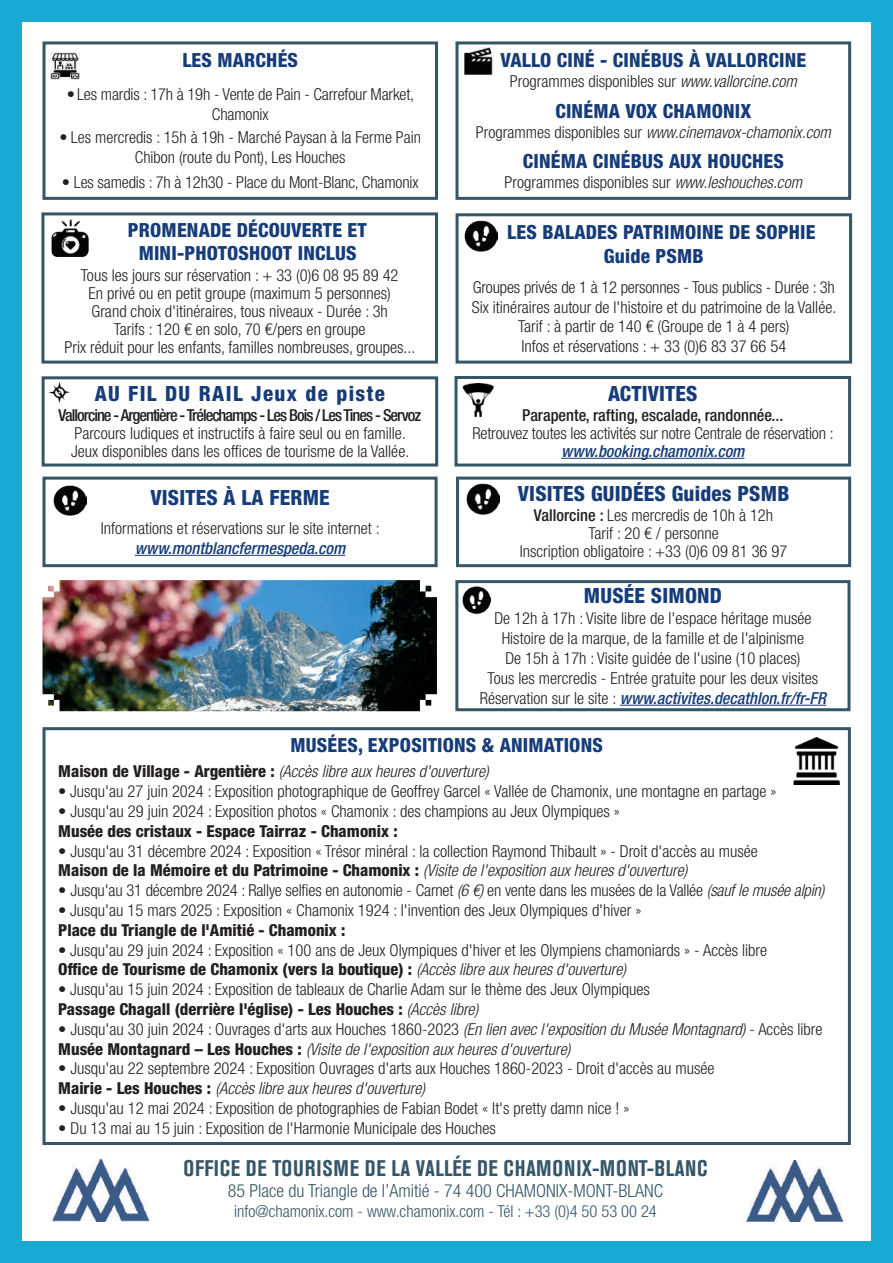
<style>
.page{position:relative;width:893px;height:1263px;background:#fff}
.page>*{position:absolute;margin:0;border:0;box-sizing:border-box;transform-origin:0 0}
.t1{font:700 condensed 22.5px "Akzidenz Grotesk BE";letter-spacing:.035em;color:#355668}
.t2{font:800 condensed 21px "Helvetica Neue LT Std";letter-spacing:.01em;color:#163c79}
.t3{font:800 condensed 21px "Helvetica Neue LT Std";letter-spacing:.07em;color:#163c79}
.t4{font:800 condensed 19.5px/23.4px "Helvetica Neue LT Std";letter-spacing:.01em;color:#163c79;text-align:center}
.t5{font:300 condensed 18px "Helvetica Neue LT Std";color:#355668}
.t6{font:300 condensed 16.5px/19.8px "Helvetica Neue LT Std";color:#231f20;text-align:center}
.t7{font:italic 300 condensed 16.5px/19.8px "Helvetica Neue LT Std";color:#231f20}
.t8{font:800 condensed 16.5px "Helvetica Neue LT Std";color:#231f20}
.t9{font:500 condensed 16.5px "Helvetica Neue LT Std";letter-spacing:-.06em;color:#231f20}
.t10{font:300 condensed 16.5px "Helvetica Neue LT Std";color:#355668}
.t11{font:italic 500 condensed 16.5px "Helvetica Neue LT Std";color:#163c79}
.t12{font:500 condensed 16.5px "Helvetica Neue LT Std";color:#231f20}
.s1{font-style:italic}
.s2{font-style:normal}
.s3{font-weight:500}
.s4{font-weight:500;font-style:italic;color:#163c79}
.s5{font-weight:800;font-style:normal}
.s6{font-weight:800}
</style>
<div class="page">
<div style="left:0;top:0;width:893px;height:21px;background:#18a9d5"></div>
<div style="left:0;top:1242px;width:893px;height:21px;background:#18a9d5"></div>
<div style="left:0;top:0;width:21px;height:1263px;background:#18a9d5"></div>
<div style="left:872px;top:0;width:21px;height:1263px;background:#18a9d5"></div>
<div style="left:43px;top:41px;width:395px;height:159px;border:3px solid #355668"></div>
<img style="left:51px;top:52px;width:28px;height:27px">
<div style="left:455px;top:41px;width:396px;height:159px;border:3px solid #355668"></div>
<img style="left:464px;top:47px;width:30px;height:29px">
<svg style="left:42px;top:727px;width:809px;height:418px"></svg>
<img style="left:793px;top:738px;width:47px;height:46px">
<img style="left:745px;top:1160px;width:99px;height:61px">
<div style="left:42px;top:376px;width:396px;height:90px;border:3px solid #355668"></div>
<img style="left:48px;top:382px;width:22px;height:21px">
<img style="left:50px;top:1159px;width:102px;height:62px">
<div style="left:456px;top:477px;width:395px;height:90px;border:3px solid #355668"></div>
<img style="left:466px;top:483px;width:33px;height:32px">
<div style="left:41px;top:212px;width:397px;height:152px;border:3px solid #355668"></div>
<img style="left:52px;top:219px;width:37px;height:38px">
<hr style="left:561px;top:458px;width:183px;height:1px;background:#163c79">
<div style="left:454px;top:376px;width:397px;height:90px;border:3px solid #355668"></div>
<img style="left:462px;top:384px;width:32px;height:32px">
<img style="left:42px;top:580px;width:395px;height:131px">
<div style="left:456px;top:213px;width:396px;height:151px;border:3px solid #355668"></div>
<img style="left:464px;top:220px;width:33px;height:32px">
<hr style="left:135px;top:555px;width:210px;height:1px;background:#163c79">
<div style="left:42px;top:477px;width:396px;height:90px;border:3px solid #355668"></div>
<img style="left:54px;top:485px;width:32px;height:31px">
<hr style="left:620px;top:705px;width:206px;height:1px;background:#163c79">
<div style="left:455px;top:580px;width:395px;height:131px;border:3px solid #355668"></div>
<img style="left:462px;top:586px;width:29px;height:28px">
<p class="t4" style="left:182px;top:48px;width:117px">LES MARCHÉS</p>
<p class="t6" style="left:67px;top:84px;width:349px">• Les mardis : 17h à 19h - Vente de Pain - Carrefour Market,<br>Chamonix</p>
<p class="t6" style="left:60px;top:127px;width:363px">• Les mercredis : 15h à 19h - Marché Paysan à la Ferme Pain<br>Chibon (route du Pont), Les Houches</p>
<p class="t6" style="left:62px;top:172px;width:358px">• Les samedis : 7h à 12h30 - Place du Mont-Blanc, Chamonix</p>
<p class="t4" style="left:128px;top:218px;width:241px">PROMENADE DÉCOUVERTE ET<br>MINI-PHOTOSHOOT INCLUS</p>
<p class="t6" style="left:65px;top:266px;width:352px;line-height:18px">Tous les jours sur réservation : + 33 (0)6 08 95 89 42<br>En privé ou en petit groupe (maximum 5 personnes)<br>Grand choix d'itinéraires, tous niveaux - Durée : 3h<br>Tarifs : 120 € en solo, 70 €/pers en groupe<br>Prix réduit pour les enfants, familles nombreuses, groupes...</p>
<p class="t3" style="left:95px;top:381px;width:292px">AU FIL DU RAIL Jeux de piste</p>
<p class="t9" style="left:59px;top:405px;width:364px">Vallorcine - Argentière - Trélechamps - Les Bois / Les Tines - Servoz</p>
<p class="t6" style="left:71px;top:424px;width:340px;line-height:18px;text-align:left">Parcours ludiques et instructifs à faire seul ou en famille.<br>Jeux disponibles dans les offices de tourisme de la Vallée.</p>
<p class="t2" style="left:150px;top:485px;width:181px">VISITES À LA FERME</p>
<p class="t6" style="left:101px;top:518px;width:280px">Informations et réservations sur le site internet :</p>
<p class="t11" style="left:135px;top:538px;width:212px">www.montblancfermespeda.com</p>
<p class="t4" style="left:500px;top:48px;width:307px">VALLO CINÉ - CINÉBUS À VALLORCINE</p>
<p class="t6" style="left:510px;top:71px;width:288px">Programmes disponibles sur <span class="s1">www.vallorcine.com</span></p>
<p class="t4" style="left:555px;top:99px;width:197px">CINÉMA VOX CHAMONIX</p>
<p class="t7" style="left:476px;top:122px;width:356px"><span class="s2">Programmes disponibles sur</span> www.cinemavox-chamonix.com</p>
<p class="t4" style="left:523px;top:149px;width:263px">CINÉMA CINÉBUS AUX HOUCHES</p>
<p class="t6" style="left:505px;top:172px;width:299px">Programmes disponibles sur <span class="s1">www.leshouches.com</span></p>
<p class="t4" style="left:604px;top:220px;width:213px;text-align:left;text-indent:-97px">LES BALADES PATRIMOINE DE SOPHIE<br>Guide PSMB</p>
<p class="t6" style="left:472px;top:277px;width:366px">Groupes privés de 1 à 12 personnes - Tous publics - Durée : 3h Six itinéraires autour de l'histoire et du patrimoine de la Vallée.<br>Tarif : à partir de 140 € (Groupe de 1 à 4 pers)<br>Infos et réservations : + 33 (0)6 83 37 66 54</p>
<p class="t2" style="left:608px;top:380px;width:91px">ACTIVITES</p>
<p class="t12" style="left:522px;top:405px;width:263px">Parapente, rafting, escalade, randonnée...</p>
<p class="t6" style="left:472px;top:423px;width:363px">Retrouvez toutes les activités sur notre Centrale de réservation :</p>
<p class="t11" style="left:561px;top:441px;width:185px">www.booking.chamonix.com</p>
<p class="t2" style="left:518px;top:481px;width:273px">VISITES GUIDÉES Guides PSMB</p>
<p class="t6" style="left:520px;top:506px;width:269px;line-height:18px"><span class="s3">Vallorcine :</span> Les mercredis de 10h à 12h<br>Tarif : 20 € / personne<br>Inscription obligatoire : +33 (0)6 09 81 36 97</p>
<p class="t2" style="left:584px;top:582px;width:140px">MUSÉE SIMOND</p>
<p class="t6" style="left:480px;top:608px;width:348px">De 12h à 17h : Visite libre de l'espace héritage musée Histoire de la marque, de la famille et de l'alpinisme<br>De 15h à 17h : Visite guidée de l'usine (10 places)<br>Tous les mercredis - Entrée gratuite pour les deux visites Réservation sur le site : <span class="s4">www.activites.decathlon.fr/fr-FR</span></p>
<p class="t4" style="left:291px;top:733px;width:314px">MUSÉES, EXPOSITIONS &amp; ANIMATIONS</p>
<p class="t7" style="left:58px;top:762px;width:432px"><span class="s5">Maison de Village - Argentière :</span> (Accès libre aux heures d'ouverture)</p>
<p class="t6" style="left:58px;top:781px;width:720px">• Jusqu'au 27 juin 2024 : Exposition photographique de Geoffrey Garcel « Vallée de Chamonix, une montagne en partage »</p>
<p class="t6" style="left:58px;top:801px;width:563px">• Jusqu'au 29 juin 2024 : Exposition photos « Chamonix : des champions au Jeux Olympiques »</p>
<p class="t8" style="left:58px;top:821px;width:341px">Musée des cristaux - Espace Tairraz - Chamonix :</p>
<p class="t6" style="left:58px;top:841px;width:701px;text-align:left">• Jusqu'au 31 décembre 2024 : Exposition « Trésor minéral : la collection Raymond Thibault » - Droit d'accès au musée<br><span class="s6">Maison de la Mémoire et du Patrimoine - Chamonix :</span> <span class="s1">(Visite de l'exposition aux heures d'ouverture)</span></p>
<p class="t6" style="left:58px;top:880px;width:768px">• Jusqu'au 31 décembre 2024 : Rallye selfies en autonomie - Carnet <span class="s1">(6 €)</span> en vente dans les musées de la Vallée <span class="s1">(sauf le musée alpin)</span></p>
<p class="t6" style="left:58px;top:900px;width:585px">• Jusqu'au 15 mars 2025 : Exposition « Chamonix 1924 : l'invention des Jeux Olympiques d'hiver »</p>
<p class="t8" style="left:58px;top:920px;width:289px">Place du Triangle de l'Amitié - Chamonix :</p>
<p class="t6" style="left:58px;top:940px;width:710px;text-align:left">• Jusqu'au 29 juin 2024 : Exposition « 100 ans de Jeux Olympiques d'hiver et les Olympiens chamoniards » - Accès libre<br><span class="s6">Office de Tourisme de Chamonix (vers la boutique) :</span> <span class="s1">(Accès libre aux heures d'ouverture)</span></p>
<p class="t6" style="left:58px;top:979px;width:593px;text-align:left">• Jusqu'au 15 juin 2024 : Exposition de tableaux de Charlie Adam sur le thème des Jeux Olympiques<br><span class="s6">Passage Chagall (derrière l'église) - Les Houches :</span> <span class="s1">(Accès libre)</span></p>
<p class="t7" style="left:58px;top:1019px;width:766px"><span class="s2">• Jusqu'au 30 juin 2024 : Ouvrages d'arts aux Houches 1860-2023</span> (En lien avec l'exposition du Musée Montagnard) <span class="s2">- Accès libre<br></span><span class="s5">Musée Montagnard – Les Houches :</span> (Visite de l'exposition aux heures d'ouverture)</p>
<p class="t6" style="left:58px;top:1058px;width:658px;text-align:left">• Jusqu'au 22 septembre 2024 : Exposition Ouvrages d'arts aux Houches 1860-2023 - Droit d'accès au musée<br><span class="s6">Mairie - Les Houches :</span> <span class="s1">(Accès libre aux heures d'ouverture)</span></p>
<p class="t6" style="left:58px;top:1098px;width:573px">• Jusqu'au 12 mai 2024 : Exposition de photographies de Fabian Bodet « It's pretty damn nice ! »</p>
<p class="t6" style="left:58px;top:1118px;width:439px">• Du 13 mai au 15 juin : Exposition de l'Harmonie Municipale des Houches</p>
<h1 class="t1" style="left:184px;top:1155px;width:525px">OFFICE DE TOURISME DE LA VALLÉE DE CHAMONIX-MONT-BLANC</h1>
<p class="t5" style="left:228px;top:1181px;width:437px">85 Place du Triangle de l’Amitié - 74 400 CHAMONIX-MONT-BLANC</p>
<p class="t10" style="left:234px;top:1202px;width:424px">info@chamonix.com - www.chamonix.com - Tél : +33 (0)4 50 53 00 24</p>
</div>
